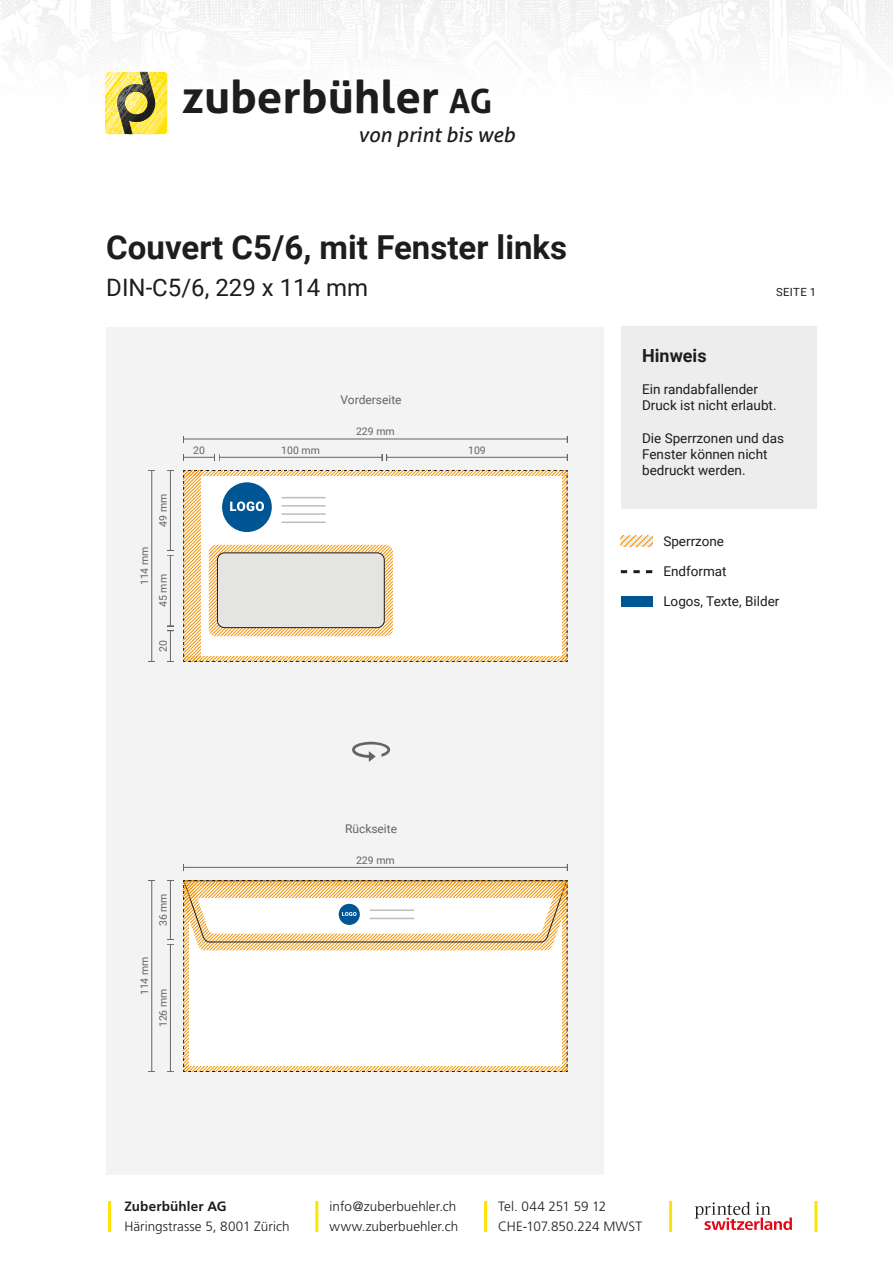
<style>
.page{position:relative;width:893px;height:1263px;background:#fff}
.page>*{position:absolute;margin:0;border:0;box-sizing:border-box;transform-origin:0 0}
.t1{font:700 45.6px "Aller";color:#1d1d1b}
.t2{font:700 33px "Roboto";color:#1d1d1b}
.t3{font:24px "Roboto";color:#1d1d1b}
.t4{font:italic 20.7px "Aller";color:#1d1d1b}
.t5{font:700 18px "Roboto";color:#1d1d1b}
.t6{font:13.5px/16.2px "Roboto";color:#1d1d1b}
.t7{font:300 13.5px/19.5px "Frutiger";letter-spacing:.005em;color:#1d1d1b}
.t8{font:700 13.5px "Frutiger";letter-spacing:.01em;color:#1d1d1b}
.t9{font:12px "Roboto";color:#646463}
.t10{font:11.25px "Roboto";letter-spacing:.035em;color:#1d1d1b}
.t11{font:10.5px "Roboto";color:#646463}
.s1{font-size:33.45px}
</style>
<div class="page">
<hr style="left:108px;top:1201px;width:3px;height:31px;background:#ffe300">
<hr style="left:315px;top:1201px;width:3px;height:31px;background:#ffe300">
<hr style="left:484px;top:1201px;width:3px;height:31px;background:#ffe300">
<hr style="left:669px;top:1201px;width:3px;height:31px;background:#ffe300">
<hr style="left:814px;top:1201px;width:3px;height:31px;background:#ffe300">
<svg style="left:105px;top:72px;width:63px;height:63px;background:#ccbe54"></svg>
<svg style="left:695px;top:1202px;width:97px;height:28px"></svg>
<div style="left:106px;top:327px;width:498px;height:847px;background:#f3f3f3"></div>
<div style="left:621px;top:327px;width:195px;height:182px;background:#ededed"></div>
<svg style="left:621px;top:536px;width:32px;height:10px"></svg>
<div style="left:621px;top:596px;width:31px;height:11px;background:#005695"></div>
<svg style="left:621px;top:570px;width:31px;height:3px"></svg>
<svg style="left:352px;top:742px;width:38px;height:20px"></svg>
<div style="left:167px;top:630px;width:7px;height:32px;background:#646463"></div>
<svg style="left:167px;top:631px;width:7px;height:30px"></svg>
<hr style="left:170px;top:630px;width:1px;height:32px;background:#646463">
<div style="left:167px;top:555px;width:7px;height:71px;background:#90908f"></div>
<svg style="left:167px;top:556px;width:7px;height:69px"></svg>
<hr style="left:170px;top:555px;width:1px;height:71px;background:#646463">
<div style="left:167px;top:470px;width:7px;height:81px;background:#6c6c6b"></div>
<svg style="left:167px;top:471px;width:7px;height:79px"></svg>
<hr style="left:170px;top:470px;width:1px;height:81px;background:#646463">
<div style="left:167px;top:944px;width:7px;height:128px;background:#787877"></div>
<svg style="left:167px;top:945px;width:7px;height:126px"></svg>
<hr style="left:170px;top:944px;width:1px;height:128px;background:#646463">
<div style="left:167px;top:880px;width:7px;height:60px;background:#6b6b6a"></div>
<svg style="left:167px;top:881px;width:7px;height:58px"></svg>
<hr style="left:170px;top:880px;width:1px;height:60px;background:#646463">
<div style="left:149px;top:880px;width:6px;height:192px;background:#6e6e6d"></div>
<svg style="left:149px;top:881px;width:6px;height:190px"></svg>
<hr style="left:151px;top:880px;width:1px;height:192px;background:#646463">
<div style="left:149px;top:470px;width:6px;height:192px;background:#6d6d6c"></div>
<svg style="left:149px;top:471px;width:6px;height:190px"></svg>
<hr style="left:151px;top:470px;width:1px;height:192px;background:#646463">
<div style="left:183px;top:454px;width:32px;height:7px;background:#646463"></div>
<svg style="left:184px;top:454px;width:30px;height:7px"></svg>
<hr style="left:183px;top:457px;width:32px;height:1px;background:#646463">
<svg style="left:184px;top:436px;width:383px;height:7px"></svg>
<hr style="left:183px;top:439px;width:384px;height:1px;background:#646463">
<svg style="left:184px;top:864px;width:383px;height:7px"></svg>
<hr style="left:183px;top:867px;width:384px;height:1px;background:#646463">
<svg style="left:219px;top:454px;width:163px;height:7px"></svg>
<svg style="left:220px;top:454px;width:161px;height:7px"></svg>
<hr style="left:219px;top:457px;width:163px;height:1px;background:#646463">
<div style="left:386px;top:454px;width:181px;height:7px;background:#646463"></div>
<svg style="left:387px;top:454px;width:180px;height:7px"></svg>
<hr style="left:386px;top:457px;width:181px;height:1px;background:#646463">
<svg style="left:183px;top:880px;width:385px;height:192px"></svg>
<hr style="left:370px;top:909px;width:44px;height:2px;background:#bdbdbc">
<hr style="left:370px;top:918px;width:44px;height:1px;background:#bdbdbc">
<svg style="left:183px;top:470px;width:385px;height:192px"></svg>
<hr style="left:281px;top:497px;width:45px;height:1px;background:#bdbdbc">
<hr style="left:281px;top:505px;width:45px;height:2px;background:#bdbdbc">
<hr style="left:281px;top:513px;width:45px;height:2px;background:#bdbdbc">
<hr style="left:281px;top:521px;width:45px;height:2px;background:#bdbdbc">
<h1 class="t1" style="left:182px;top:69px;width:312px">zuberbühler <span class="s1">AG</span></h1>
<h3 class="t4" style="left:358px;top:122px;width:159px">von print bis web</h3>
<h2 class="t2" style="left:106px;top:224px;width:462px">Couvert C5/6, mit Fenster links</h2>
<h3 class="t3" style="left:106px;top:271px;width:263px">DIN-C5/6, 229 x 114 mm</h3>
<p class="t9" style="left:341px;top:391px;width:63px">Vorderseite</p>
<p class="t11" style="left:137px;top:585px;width:40px;rotate:-90deg">114 mm</p>
<p class="t11" style="left:156px;top:527px;width:34px;rotate:-90deg">49 mm</p>
<p class="t11" style="left:156px;top:607px;width:34px;rotate:-90deg">45 mm</p>
<p class="t11" style="left:156px;top:652px;width:13px;rotate:-90deg">20</p>
<p class="t11" style="left:193px;top:443px;width:13px">20</p>
<p class="t11" style="left:156px;top:926px;width:34px;rotate:-90deg">36 mm</p>
<p class="t11" style="left:137px;top:995px;width:40px;rotate:-90deg">114 mm</p>
<p class="t11" style="left:156px;top:1027px;width:40px;rotate:-90deg">126 mm</p>
<p class="t11" style="left:356px;top:424px;width:40px">229 mm</p>
<p class="t11" style="left:281px;top:443px;width:40px">100 mm</p>
<p class="t11" style="left:468px;top:443px;width:19px">109</p>
<p class="t9" style="left:345px;top:821px;width:54px">Rückseite</p>
<p class="t11" style="left:356px;top:853px;width:40px">229 mm</p>
<p class="t10" style="left:776px;top:284px;width:42px">SEITE 1</p>
<h3 class="t5" style="left:642px;top:342px;width:66px">Hinweis</h3>
<p class="t6" style="left:642px;top:380px;width:136px">Ein randabfallender<br>Druck ist nicht erlaubt.</p>
<p class="t6" style="left:642px;top:429px;width:143px">Die Sperrzonen und das<br>Fenster können nicht bedruckt werden.</p>
<p class="t6" style="left:663px;top:532px;width:62px">Sperrzone</p>
<p class="t6" style="left:663px;top:562px;width:65px">Endformat</p>
<p class="t6" style="left:663px;top:592px;width:118px">Logos, Texte, Bilder</p>
<p class="t8" style="left:124px;top:1198px;width:104px">Zuberbühler AG</p>
<p class="t7" style="left:124px;top:1216px;width:167px">Häringstrasse 5, 8001 Zürich</p>
<p class="t7" style="left:330px;top:1197px;width:130px">info@zuberbuehler.ch www.zuberbuehler.ch</p>
<p class="t7" style="left:498px;top:1197px;width:146px">Tel. 044 251 59 12<br>CHE-107.850.224 MWST</p>
</div>
